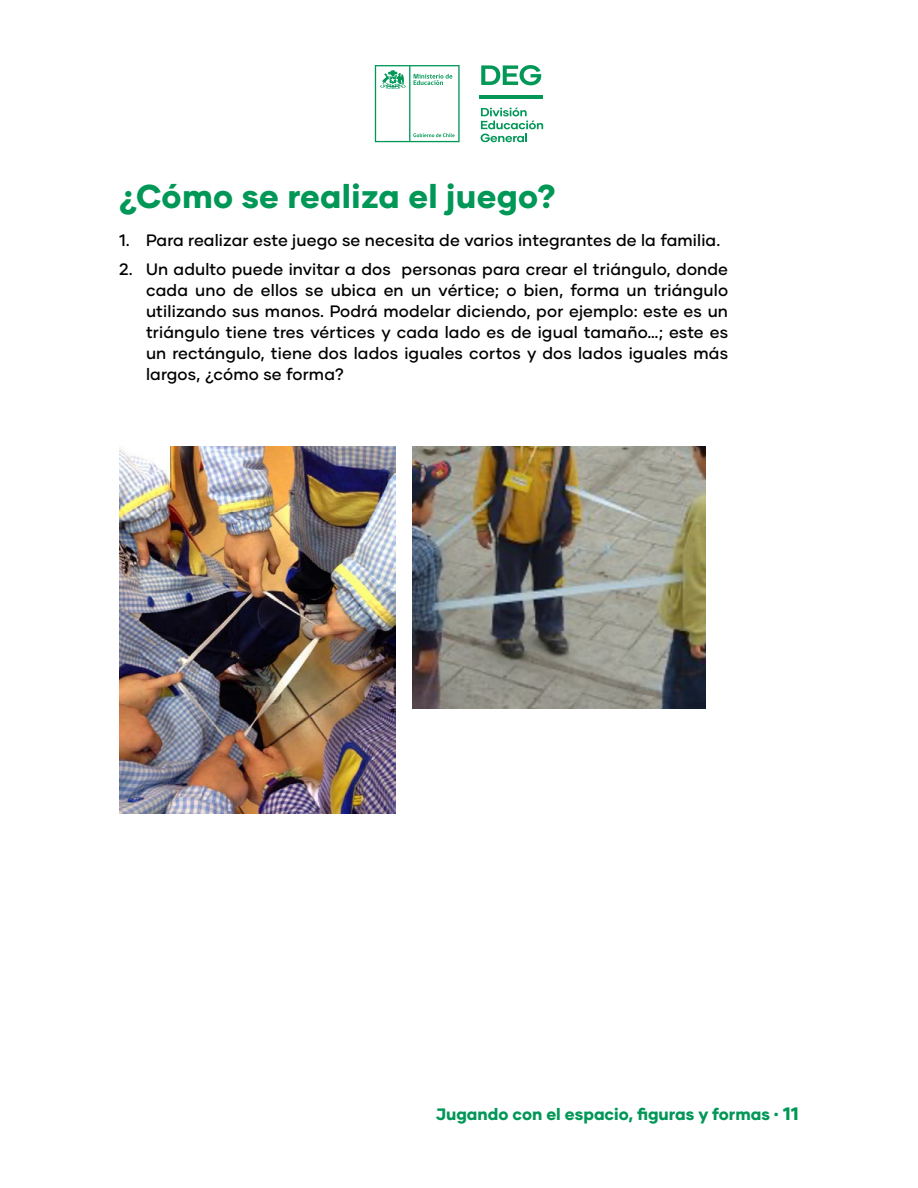
<style>
.page{position:relative;width:918px;height:1188px;background:#fff}
.page>*{position:absolute;margin:0;border:0;box-sizing:border-box;transform-origin:0 0}
.t1{font:800 33px "Gilmer";letter-spacing:.01em;color:#009757}
.t2{font:500 16.5px/21px "Gilmer";letter-spacing:.01em;color:#000;text-align:justify}
.t3{font:800 16.5px "Gilmer";color:#009757}
.s1{font-family:"Fredoka One";font-weight:400;font-size:18px}
.s2{font-size:18px}
</style>
<div class="page">
<svg style="left:375px;top:65px;width:85px;height:77px"></svg>
<hr style="left:479px;top:95px;width:29px;height:3px;background:#009757">
<hr style="left:508px;top:95px;width:35px;height:3px;background:#009757">
<svg style="left:481px;top:65px;width:60px;height:20px"></svg>
<svg style="left:481px;top:108px;width:62px;height:34px"></svg>
<img style="left:119px;top:446px;width:276px;height:368px">
<img style="left:412px;top:446px;width:294px;height:263px">
<h1 class="t1" style="left:119px;top:175px;width:438px">¿Cómo se realiza el juego?</h1>
<p class="t2" style="left:119px;top:229px;width:603px">1. Para realizar este juego se necesita de varios integrantes de la familia.</p>
<p class="t2" style="left:146px;top:259px;width:584px;text-indent:-27px">2. Un adulto puede invitar a dos personas para crear el triángulo, donde cada uno de ellos se ubica en un vértice; o bien, forma un triángulo utilizando sus manos. Podrá modelar diciendo, por ejemplo: este es un triángulo tiene tres vértices y cada lado es de igual tamaño…; este es un rectángulo, tiene dos lados iguales cortos y dos lados iguales más largos, ¿cómo se forma?</p>
<p class="t3" style="left:436px;top:1104px;width:365px">Jugando con el espacio, figuras y formas <span class="s1">·</span> <span class="s2">11</span></p>
</div>
